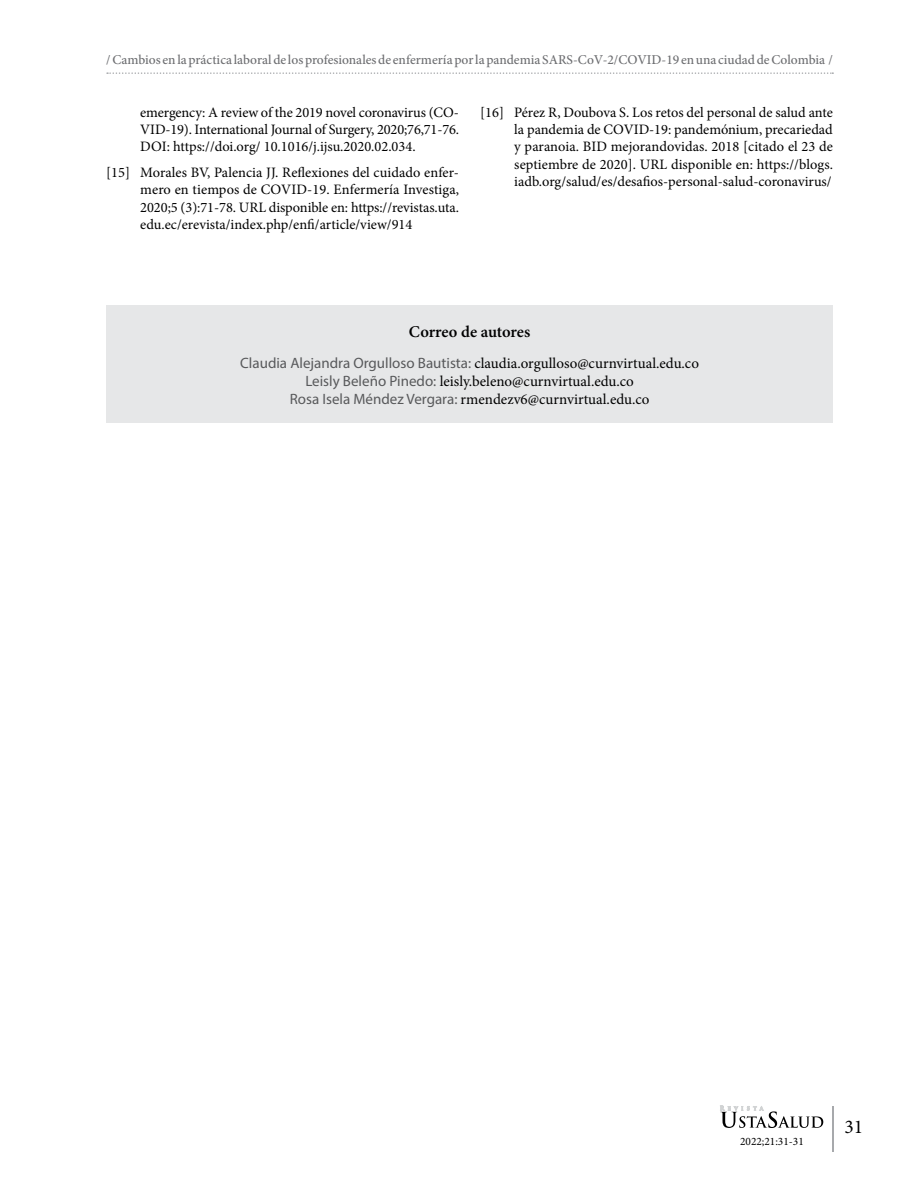
<style>
.page{position:relative;width:918px;height:1188px;background:#fff}
.page>*{position:absolute;margin:0;border:0;box-sizing:border-box;transform-origin:0 0}
.t1{font:19.5px "Minion Pro";color:#000}
.t2{font:600 16.5px "Minion Pro";letter-spacing:-.01em;color:#000}
.t3{font:15px/18px "Minion Pro";color:#000;text-align:center}
.t4{font:14.4px/17.2px "Minion Pro";color:#000;text-align:justify}
.t5{font:500 13.5px "Minion Pro";color:#6d6e71}
.t6{font:11.4px "Minion Pro";color:#000}
.s1{font-family:"Myriad Pro";color:#58595b}
</style>
<div class="page">
<svg style="left:107px;top:72px;width:726px;height:2px"></svg>
<svg style="left:720px;top:1106px;width:103px;height:22px"></svg>
<hr style="left:832px;top:1106px;width:2px;height:45px;background:#a7a9ac">
<div style="left:106px;top:305px;width:727px;height:118px;background:#e6e7e8"></div>
<p class="t5" style="left:106px;top:50px;width:728px">/ Cambios en la práctica laboral de los profesionales de enfermería por la pandemia SARS-CoV-2/COVID-19 en una ciudad de Colombia /</p>
<p class="t4" style="left:140px;top:104px;width:320px">emergency: A review of the 2019 novel coronavirus (CO-VID-19). International Journal of Surgery, 2020;76,71-76.<br>DOI: https://doi.org/ 10.1016/j.ijsu.2020.02.034.</p>
<p class="t4" style="left:140px;top:164px;width:320px;text-indent:-34px">[15] Morales BV, Palencia JJ. Reflexiones del cuidado enfer&shy;mero en tiempos de COVID-19. Enfermería Investiga, 2020;5 (3):71-78. URL disponible en: https://revistas.uta. edu.ec/erevista/index.php/enfi/article/view/914</p>
<p class="t4" style="left:514px;top:104px;width:320px;text-indent:-34px">[16] Pérez R, Doubova S. Los retos del personal de salud ante la pandemia de COVID-19: pandemónium, precariedad y paranoia. BID mejorandovidas. 2018 [citado el 23 de septiembre de 2020]. URL disponible en: https://blogs. iadb.org/salud/es/desafios-personal-salud-coronavirus/</p>
<p class="t2" style="left:409px;top:320px;width:123px">Correo de autores</p>
<p class="t3" style="left:240px;top:354px;width:460px"><span class="s1">Claudia Alejandra Orgulloso Bautista:</span> claudia.orgulloso@curnvirtual.edu.co<br><span class="s1">Leisly Beleño Pinedo:</span> leisly.beleno@curnvirtual.edu.co<br><span class="s1">Rosa Isela Méndez Vergara:</span> rmendezv6@curnvirtual.edu.co</p>
<p class="t6" style="left:740px;top:1134px;width:65px">2022;21:31-31</p>
<h1 class="t1" style="left:844px;top:1114px;width:20px">31</h1>
</div>
